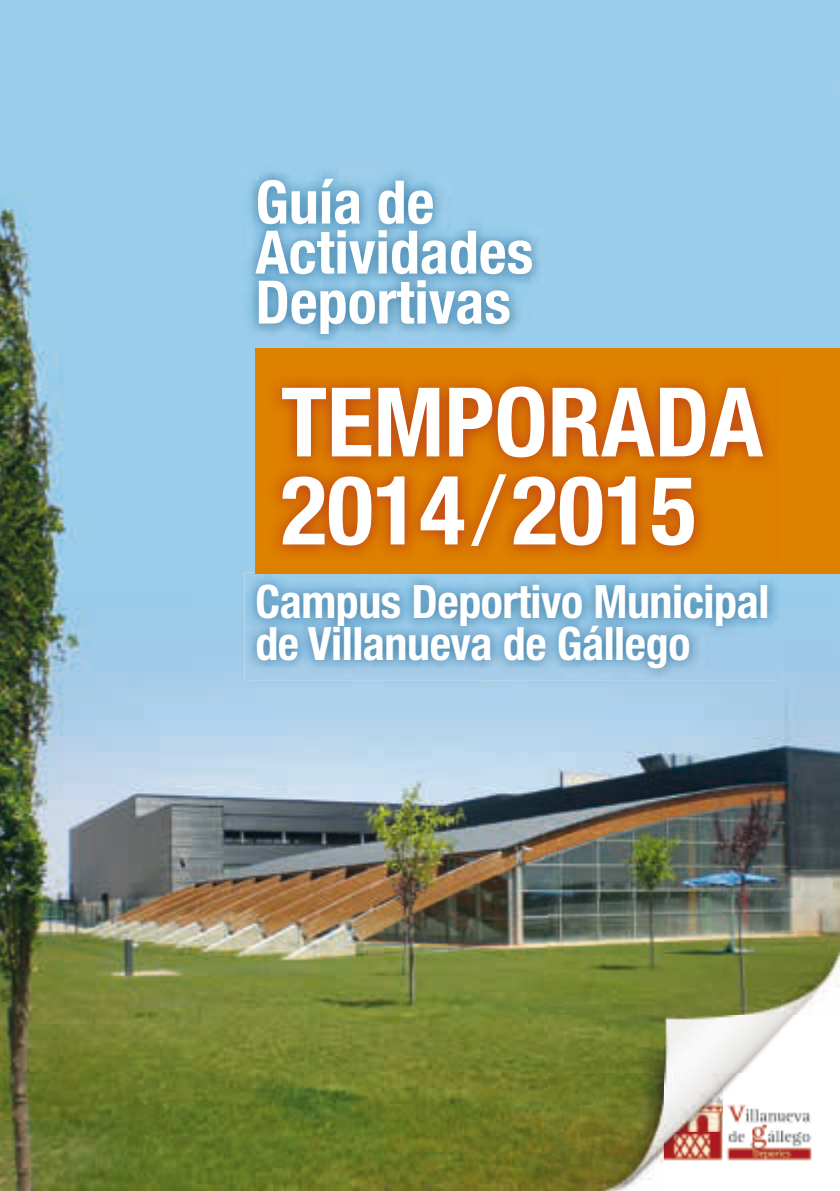
<style>
.page{position:relative;width:840px;height:1191px;background:#fff}
.page>*{position:absolute;margin:0;border:0;box-sizing:border-box;transform-origin:0 0}
.t1{font:700 condensed 96px/88px "Helvetica Neue";color:#fff}
.t2{font:700 condensed 60px/50px "Helvetica Neue";color:#fff}
.t3{font:700 condensed 46px/42px "Helvetica Neue";letter-spacing:-.01em;color:#fff}
.s1{font-weight:400;font-stretch:normal}
</style>
<div class="page">
<img style="left:0;top:0;width:839px;height:1191px">
<div style="left:255px;top:348px;width:584px;height:226px;background:#de8000"></div>
<img style="left:277px;top:380px;width:492px;height:174px">
<img style="left:244px;top:165px;width:299px;height:182px">
<img style="left:244px;top:572px;width:535px;height:108px">
<img style="left:255px;top:572px;width:524px;height:2px">
<img style="left:547px;top:898px;width:292px;height:293px">
<h2 class="t2" style="left:255px;top:182px;width:279px">Guía de<br>Actividades<br>Deportivas</h2>
<h1 class="t1" style="left:281px;top:387px;width:483px">TEMPORADA<br>2014<span class="s1">/</span>2015</h1>
<p class="t3" style="left:255px;top:585px;width:515px">Campus Deportivo Municipal de Villanueva de Gállego</p>
</div>
